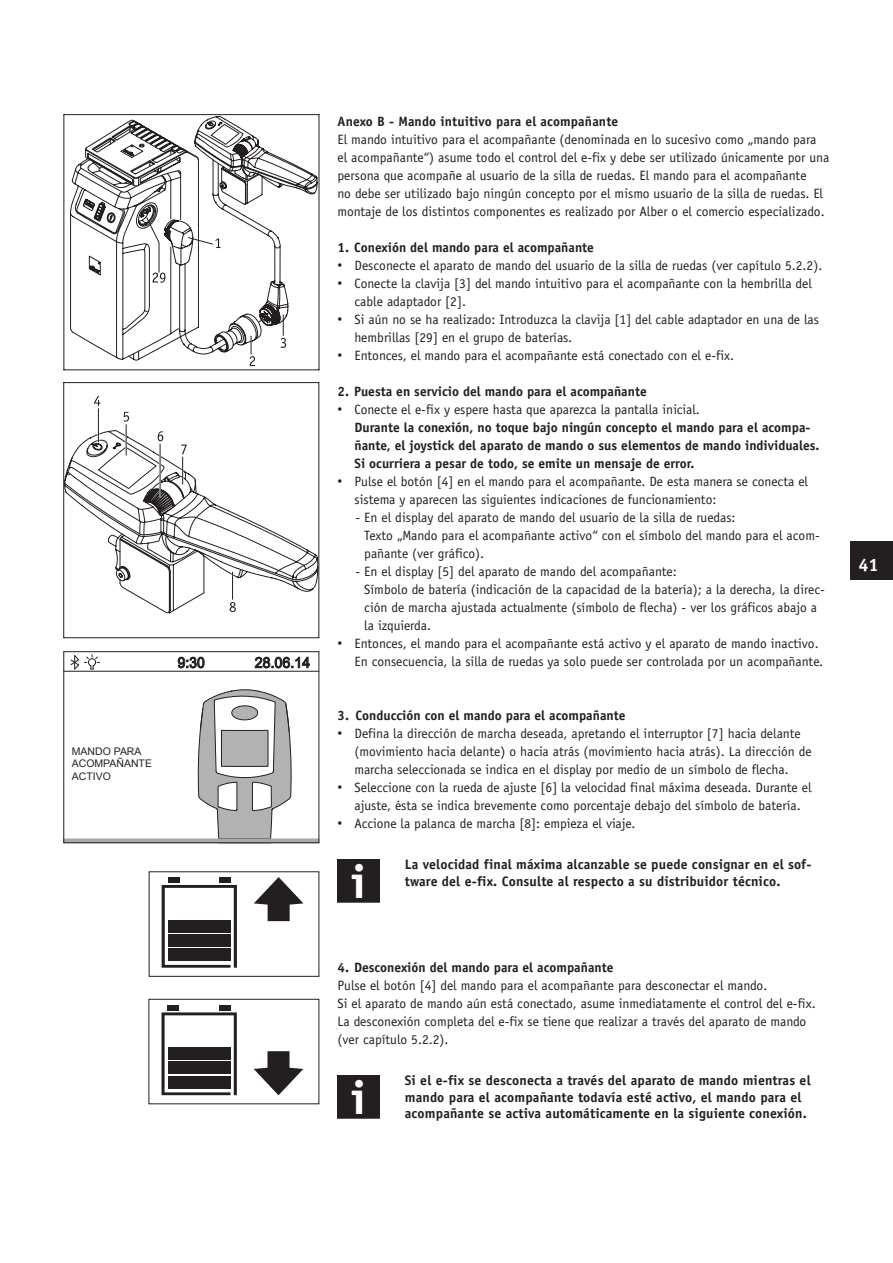
<style>
.page{position:relative;width:893px;height:1263px;background:#fff}
.page>*{position:absolute;margin:0;border:0;box-sizing:border-box;transform-origin:0 0}
.t1{font:700 47.25px "Officina Sans";color:#fff}
.t2{font:700 18px "Officina Sans";color:#fff}
.t3{font:14.55px "Arial";color:#231f20}
.t4{font:14.55px "Arial";color:#231f20;scale:.96 1}
.t5{font:700 13.8px/16.5px "Officina Sans";letter-spacing:.01em;color:#231f20}
.t6{font:13.5px/18px "Officina Sans";color:#231f20}
.t7{font:700 13.5px/18px "Officina Sans";color:#231f20}
.t8{font:10.5px/12.6px "Arial";color:#231f20}
.s1{font-family:"Arial";font-size:13.8px}
.s2{font-family:"Arial";font-weight:400;font-size:13.8px}
.s3{font-weight:400}
</style>
<div class="page">
<div style="left:850px;top:541px;width:43px;height:38px;background:#231f20"></div>
<hr style="left:63px;top:383px;width:1px;height:255px;background:#231f20">
<hr style="left:319px;top:383px;width:1px;height:255px;background:#231f20">
<hr style="left:64px;top:382px;width:255px;height:1px;background:#231f20">
<hr style="left:64px;top:637px;width:255px;height:1px;background:#231f20">
<svg style="left:64px;top:430px;width:254px;height:184px"></svg>
<svg style="left:108px;top:533px;width:97px;height:81px"></svg>
<hr style="left:159px;top:444px;width:2px;height:53px;background:#fff">
<hr style="left:125px;top:424px;width:2px;height:31px;background:#fff">
<hr style="left:160px;top:444px;width:1px;height:53px;background:#231f20">
<hr style="left:126px;top:424px;width:1px;height:31px;background:#231f20">
<hr style="left:98px;top:408px;width:1px;height:34px;background:#231f20">
<svg style="left:181px;top:445px;width:6px;height:39px"></svg>
<svg style="left:158px;top:431px;width:5px;height:10px"></svg>
<svg style="left:124px;top:412px;width:5px;height:10px"></svg>
<svg style="left:230px;top:572px;width:6px;height:40px"></svg>
<svg style="left:94px;top:396px;width:6px;height:10px"></svg>
<svg style="left:63px;top:114px;width:257px;height:256px"></svg>
<svg style="left:70px;top:120px;width:219px;height:246px"></svg>
<svg style="left:198px;top:689px;width:94px;height:150px"></svg>
<div style="left:64px;top:839px;width:255px;height:4px;border:1px solid #a8a9ad"></div>
<hr style="left:64px;top:651px;width:255px;height:1px;background:#231f20">
<hr style="left:64px;top:652px;width:1px;height:191px;background:#231f20">
<hr style="left:64px;top:842px;width:255px;height:1px;background:#231f20">
<hr style="left:319px;top:652px;width:1px;height:191px;background:#231f20">
<hr style="left:64px;top:671px;width:255px;height:1px;background:#231f20">
<svg style="left:70px;top:655px;width:30px;height:15px"></svg>
<svg style="left:178px;top:656px;width:27px;height:12px"></svg>
<svg style="left:255px;top:656px;width:55px;height:12px"></svg>
<div style="left:168px;top:877px;width:11px;height:6px;background:#231f20"></div>
<div style="left:219px;top:877px;width:11px;height:6px;background:#231f20"></div>
<svg style="left:254px;top:877px;width:49px;height:44px"></svg>
<svg style="left:162px;top:885px;width:75px;height:83px"></svg>
<div style="left:149px;top:999px;width:170px;height:105px;border:1px solid #231f20"></div>
<div style="left:167px;top:1005px;width:12px;height:6px;background:#231f20"></div>
<div style="left:219px;top:1005px;width:11px;height:6px;background:#231f20"></div>
<svg style="left:254px;top:1051px;width:49px;height:44px"></svg>
<svg style="left:162px;top:1012px;width:75px;height:83px"></svg>
<div style="left:338px;top:860px;width:42px;height:42px;background:#231f20"></div>
<div style="left:338px;top:859px;width:42px;height:43px;border:1px solid #231f20"></div>
<div style="left:338px;top:1076px;width:42px;height:42px;background:#231f20"></div>
<div style="left:338px;top:1075px;width:42px;height:43px;border:1px solid #231f20"></div>
<p class="t4" style="left:178px;top:653px;width:30px">9:30</p>
<p class="t3" style="left:255px;top:653px;width:57px">28.06.14</p>
<p class="t8" style="left:72px;top:745px;width:82px">MANDO PARA<br>ACOMPAÑANTE<br>ACTIVO</p>
<p class="t7" style="left:338px;top:112px;width:282px">Anexo B - Mando intuitivo para el acompañante</p>
<p class="t6" style="left:338px;top:130px;width:493px">El mando intuitivo para el acompañante (denominada en lo sucesivo como „mando para el acompañante“) asume todo el control del e-fix y debe ser utilizado únicamente por una persona que acompañe al usuario de la silla de ruedas. El mando para el acompañante<br>no debe ser utilizado bajo ningún concepto por el mismo usuario de la silla de ruedas. El montaje de los distintos componentes es realizado por Alber o el comercio especializado.</p>
<p class="t7" style="left:338px;top:238px;width:258px">1. Conexión del mando para el acompañante</p>
<p class="t6" style="left:338px;top:256px;width:486px"><span class="s1">•</span> Desconecte el aparato de mando del usuario de la silla de ruedas (ver capítulo 5.2.2).</p>
<p class="t6" style="left:355px;top:274px;width:459px;text-indent:-17px"><span class="s1">•</span> Conecte la clavija [3] del mando intuitivo para el acompañante con la hembrilla del cable adaptador [2].</p>
<p class="t6" style="left:355px;top:310px;width:466px;text-indent:-17px"><span class="s1">•</span> Si aún no se ha realizado: Introduzca la clavija [1] del cable adaptador en una de las hembrillas [29] en el grupo de baterías.</p>
<p class="t6" style="left:338px;top:346px;width:398px"><span class="s1">•</span> Entonces, el mando para el acompañante está conectado con el e-fix.</p>
<p class="t7" style="left:337px;top:382px;width:311px">2. Puesta en servicio del mando para el acompañante</p>
<p class="t7" style="left:355px;top:400px;width:466px;text-indent:-17px"><span class="s2">•</span> <span class="s3">Conecte el e-fix y espere hasta que aparezca la pantalla inicial.<br></span>Durante la conexión, no toque bajo ningún concepto el mando para el acompa&shy;ñante, el joystick del aparato de mando o sus elementos de mando individuales.<br>Si ocurriera a pesar de todo, se emite un mensaje de error.</p>
<p class="t6" style="left:355px;top:472px;width:455px;text-indent:-17px"><span class="s1">•</span> Pulse el botón [4] en el mando para el acompañante. De esta manera se conecta el sistema y aparecen las siguientes indicaciones de funcionamiento:</p>
<p class="t6" style="left:364px;top:508px;width:457px;text-indent:-9px">- En el display del aparato de mando del usuario de la silla de ruedas:<br>Texto „Mando para el acompañante activo“ con el símbolo del mando para el acom&shy;pañante (ver gráfico).</p>
<p class="t6" style="left:364px;top:562px;width:462px;text-indent:-9px">- En el display [5] del aparato de mando del acompañante:<br>Símbolo de batería (indicación de la capacidad de la batería); a la derecha, la direc&shy;ción de marcha ajustada actualmente (símbolo de flecha) - ver los gráficos abajo a la izquierda.</p>
<p class="t6" style="left:355px;top:634px;width:470px;text-indent:-17px"><span class="s1">•</span> Entonces, el mando para el acompañante está activo y el aparato de mando inactivo.<br>En consecuencia, la silla de ruedas ya solo puede ser controlada por un acompañante.</p>
<p class="t7" style="left:337px;top:706px;width:289px">3. Conducción con el mando para el acompañante</p>
<p class="t6" style="left:355px;top:724px;width:459px;text-indent:-17px"><span class="s1">•</span> Defina la dirección de marcha deseada, apretando el interruptor [7] hacia delante (movimiento hacia delante) o hacia atrás (movimiento hacia atrás). La dirección de marcha seleccionada se indica en el display por medio de un símbolo de flecha.</p>
<p class="t6" style="left:338px;top:778px;width:476px;text-align:center"><span class="s1">•</span> Seleccione con la rueda de ajuste [6] la velocidad final máxima deseada. Durante el ajuste, ésta se indica brevemente como porcentaje debajo del símbolo de batería.</p>
<p class="t6" style="left:338px;top:814px;width:299px"><span class="s1">•</span> Accione la palanca de marcha [8]: empieza el viaje.</p>
<p class="t5" style="left:405px;top:856px;width:408px">La velocidad final máxima alcanzable se puede consignar en el sof&shy;tware del e-fix. Consulte al respecto a su distribuidor técnico.</p>
<h1 class="t1" style="left:351px;top:852px;width:16px">i</h1>
<p class="t7" style="left:338px;top:958px;width:277px">4. Desconexión del mando para el acompañante</p>
<p class="t6" style="left:338px;top:976px;width:480px">Pulse el botón [4] del mando para el acompañante para desconectar el mando.<br>Si el aparato de mando aún está conectado, asume inmediatamente el control del e-fix.<br>La desconexión completa del e-fix se tiene que realizar a través del aparato de mando (ver capítulo 5.2.2).</p>
<p class="t5" style="left:405px;top:1072px;width:407px">Si el e-fix se desconecta a través del aparato de mando mientras el mando para el acompañante todavía esté activo, el mando para el acompañante se activa automáticamente en la siguiente conexión.</p>
<h1 class="t1" style="left:351px;top:1068px;width:16px">i</h1>
<h2 class="t2" style="left:858px;top:553px;width:22px">41</h2>
</div>
